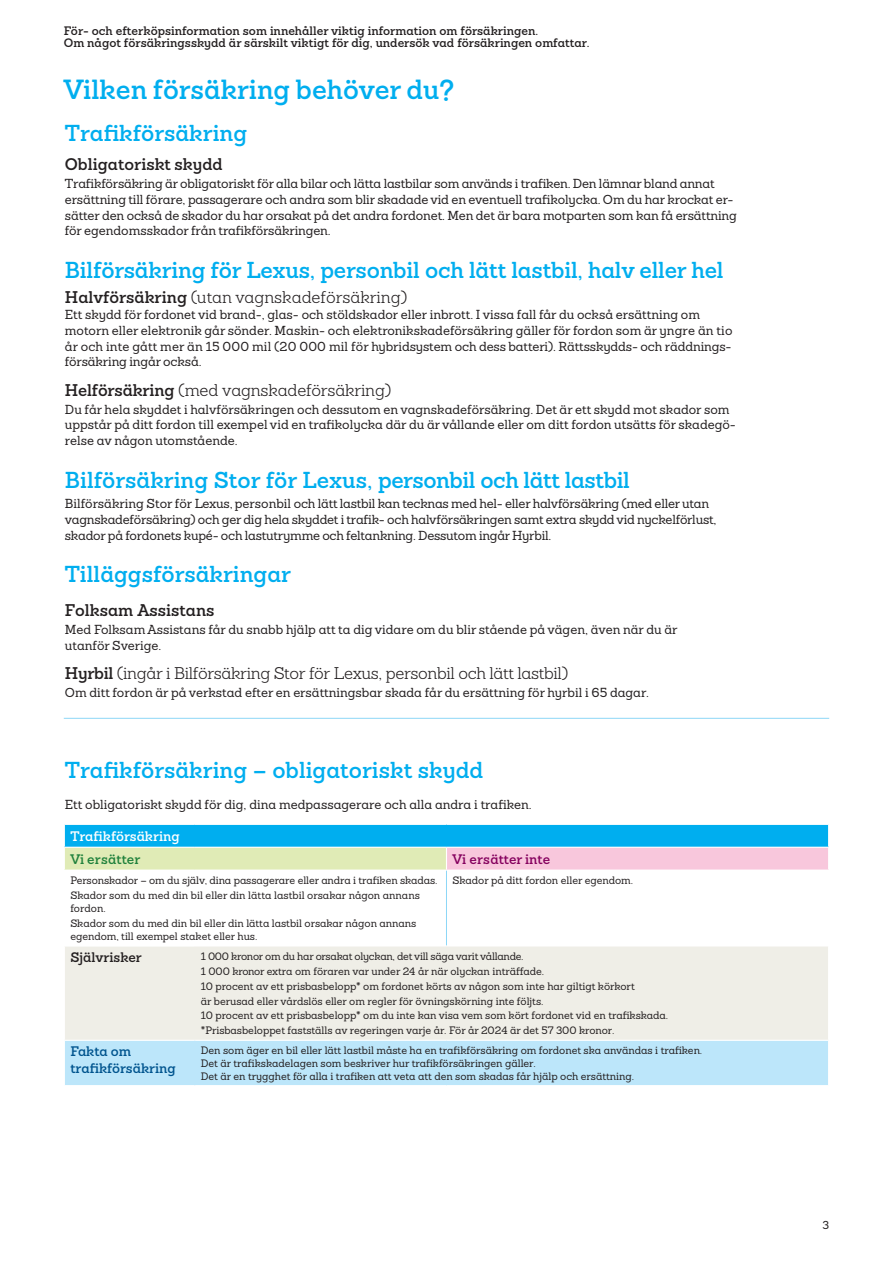
<style>
.page{position:relative;width:893px;height:1263px;background:#fff}
.page>*{position:absolute;margin:0;border:0;box-sizing:border-box;transform-origin:0 0}
.För_o_efterköp_rubrik_18_p_semibold{font:600 27px "Sanchez Folksam";color:#00aeef}
.Rubrik_4_15_18{font:600 22.5px "Sanchez Folksam";letter-spacing:-.005em;color:#00aeef}
.För_o_efterköp_Annat_som_kan_hända_rubri{font:300 16.5px "Sanchez Folksam";letter-spacing:-.02em;color:#231f20}
.Rubrik_5_11_14__R2{font:300 16.5px "Sanchez Folksam";color:#231f20}
.För_o_efterköp_kategori-rubrik{font:300 16.5px "Sanchez Folksam";letter-spacing:-.01em;color:#231f20}
.Rubrik_5_11_14__R2-2{font:600 16.5px "Sanchez Folksam";color:#231f20}
.För_o_efterköp_Annat_som_kan_hända_rubri-2{font:600 16.5px "Sanchez Folksam";color:#231f20}
.Rubrik_6_8_5_11__R3{font:600 13.5px/16.5px "Sanchez Folksam";color:#00548e}
.Rubrik_6_8_5_11__R3-2{font:600 13.5px "Sanchez Folksam";color:#fff}
.Ingress_Text_11_14{font:600 13.5px "Sanchez Folksam";color:#85015e}
.Ingress_Text_11_14-2{font:600 13.5px "Sanchez Folksam";color:#231f20}
.Rubrik_6_8_5_11__R3-3{font:600 13.5px "Sanchez Folksam";color:#20813c}
.För_o_efterköp_bröd{font:500 12.75px/15.8px "Sanchez Folksam";letter-spacing:-.01em;color:#231f20}
.Brödtext_8_5_11{font:500 12.75px "Sanchez Folksam";color:#231f20}
.t1{font:600 12px/12.8px "Sanchez Folksam";color:#231f20}
.t2{font:500 11.25px "Sanchez Folksam";color:#231f20}
.Info_Text_nästa_stycke_7_8_5{font:500 10.5px/12.8px "Sanchez Folksam";letter-spacing:-.005em;color:#231f20}
.Info_Text_nästa_stycke_7_8_5-2{font:500 10.5px "Sanchez Folksam";letter-spacing:-.025em;color:#231f20}
.s1{font-weight:600}
</style>
<div class="page">
<div style="left:64px;top:824px;width:765px;height:23px;background:#00aeef"></div>
<div style="left:64px;top:847px;width:382px;height:23px;background:#e0ebb6"></div>
<div style="left:446px;top:847px;width:383px;height:23px;background:#f8c7dc"></div>
<div style="left:65px;top:947px;width:763px;height:93px;background:#efeee7"></div>
<div style="left:65px;top:1041px;width:763px;height:44px;background:#bce6fa"></div>
<hr style="left:64px;top:824px;width:131px;height:1px;background:#fff">
<hr style="left:195px;top:824px;width:251px;height:1px;background:#fff">
<hr style="left:446px;top:824px;width:383px;height:1px;background:#fff">
<hr style="left:64px;top:847px;width:131px;height:1px;background:#fff">
<svg style="left:64px;top:824px;width:1px;height:45px"></svg>
<hr style="left:195px;top:847px;width:251px;height:1px;background:#fff">
<hr style="left:446px;top:847px;width:383px;height:1px;background:#fff">
<svg style="left:446px;top:848px;width:1px;height:21px"></svg>
<svg style="left:828px;top:824px;width:1px;height:45px"></svg>
<hr style="left:194px;top:946px;width:1px;height:94px;background:#efeee7">
<hr style="left:194px;top:1041px;width:1px;height:44px;background:#bce6fa">
<hr style="left:64px;top:869px;width:131px;height:2px;background:#fff">
<hr style="left:195px;top:869px;width:251px;height:2px;background:#fff">
<hr style="left:446px;top:869px;width:383px;height:2px;background:#fff">
<hr style="left:446px;top:871px;width:1px;height:75px;background:#8dd7f7">
<hr style="left:64px;top:718px;width:765px;height:1px;background:#8dd7f7">
<p class="t1" style="left:64px;top:24px;width:527px">För- och efterköpsinformation som innehåller viktig information om försäkringen.<br>Om något försäkringsskydd är särskilt viktigt för dig, undersök vad försäkringen omfattar.</p>
<p class="För_o_efterköp_rubrik_18_p_semibold" style="left:64px;top:71px;width:392px">Vilken försäkring behöver du?</p>
<p class="Rubrik_4_15_18" style="left:65px;top:118px;width:184px">Trafikförsäkring</p>
<p class="Rubrik_5_11_14__R2-2" style="left:65px;top:153px;width:159px">Obligatoriskt skydd</p>
<p class="För_o_efterköp_bröd" style="left:65px;top:176px;width:673px">Trafikförsäkring är obligatoriskt för alla bilar och lätta lastbilar som används i trafiken. Den lämnar bland annat ersättning till förare, passagerare och andra som blir skadade vid en eventuell trafikolycka. Om du har krockat er&shy;sätter den också de skador du har orsakat på det andra fordonet. Men det är bara motparten som kan få ersättning för egendomsskador från trafikförsäkringen.</p>
<p class="Rubrik_4_15_18" style="left:65px;top:255px;width:660px">Bilförsäkring för Lexus, personbil och lätt lastbil, halv eller hel</p>
<p class="Rubrik_5_11_14__R2" style="left:65px;top:287px;width:344px"><span class="s1">Halvförsäkring</span> (utan vagnskadeförsäkring)</p>
<p class="För_o_efterköp_bröd" style="left:65px;top:307px;width:669px">Ett skydd för fordonet vid brand-, glas- och stöldskador eller inbrott. I vissa fall får du också ersättning om motorn eller elektronik går sönder. Maskin- och elektronikskadeförsäkring gäller för fordon som är yngre än tio år och inte gått mer än 15 000 mil (20 000 mil för hybridsystem och dess batteri). Rättsskydds- och räddnings&shy;försäkring ingår också.</p>
<p class="För_o_efterköp_kategori-rubrik" style="left:65px;top:380px;width:328px"><span class="s1">Helförsäkring</span> (med vagnskadeförsäkring)</p>
<p class="För_o_efterköp_bröd" style="left:65px;top:401px;width:673px">Du får hela skyddet i halvförsäkringen och dessutom en vagnskadeförsäkring. Det är ett skydd mot skador som uppstår på ditt fordon till exempel vid en trafikolycka där du är vållande eller om ditt fordon utsätts för skadegö&shy;relse av någon utomstående.</p>
<p class="Rubrik_4_15_18" style="left:65px;top:464px;width:566px">Bilförsäkring Stor för Lexus, personbil och lätt lastbil</p>
<p class="För_o_efterköp_bröd" style="left:65px;top:496px;width:653px">Bilförsäkring Stor för Lexus, personbil och lätt lastbil kan tecknas med hel- eller halvförsäkring (med eller utan vagnskadeförsäkring) och ger dig hela skyddet i trafik- och halvförsäkringen samt extra skydd vid nyckelförlust, skador på fordonets kupé- och lastutrymme och feltankning. Dessutom ingår Hyrbil.</p>
<p class="Rubrik_4_15_18" style="left:65px;top:559px;width:228px">Tilläggsförsäkringar</p>
<p class="För_o_efterköp_Annat_som_kan_hända_rubri-2" style="left:65px;top:599px;width:151px">Folksam Assistans</p>
<p class="För_o_efterköp_bröd" style="left:65px;top:621px;width:614px">Med Folksam Assistans får du snabb hjälp att ta dig vidare om du blir stående på vägen, även när du är utanför Sverige.</p>
<p class="För_o_efterköp_Annat_som_kan_hända_rubri" style="left:65px;top:663px;width:505px"><span class="s1">Hyrbil</span> (ingår i Bilförsäkring Stor för Lexus, personbil och lätt lastbil)</p>
<p class="För_o_efterköp_bröd" style="left:65px;top:684px;width:585px">Om ditt fordon är på verkstad efter en ersättningsbar skada får du ersättning för hyrbil i 65 dagar.</p>
<p class="Rubrik_4_15_18" style="left:65px;top:755px;width:420px">Trafikförsäkring – obligatoriskt skydd</p>
<p class="Brödtext_8_5_11" style="left:65px;top:797px;width:468px">Ett obligatoriskt skydd för dig, dina medpassagerare och alla andra i trafiken.</p>
<p class="Rubrik_6_8_5_11__R3-2" style="left:70px;top:827px;width:111px">Trafikförsäkring</p>
<p class="Rubrik_6_8_5_11__R3-3" style="left:70px;top:850px;width:71px">Vi ersätter</p>
<p class="Ingress_Text_11_14" style="left:452px;top:850px;width:99px">Vi ersätter inte</p>
<p class="Info_Text_nästa_stycke_7_8_5" style="left:70px;top:874px;width:369px">Personskador – om du själv, dina passagerare eller andra i trafiken skadas.</p>
<p class="Info_Text_nästa_stycke_7_8_5" style="left:70px;top:889px;width:351px">Skador som du med din bil eller din lätta lastbil orsakar någon annans fordon.</p>
<p class="Info_Text_nästa_stycke_7_8_5" style="left:70px;top:917px;width:347px">Skador som du med din bil eller din lätta lastbil orsakar någon annans egendom, till exempel staket eller hus.</p>
<p class="Info_Text_nästa_stycke_7_8_5" style="left:452px;top:874px;width:182px">Skador på ditt fordon eller egendom.</p>
<p class="Ingress_Text_11_14-2" style="left:70px;top:948px;width:73px">Självrisker</p>
<p class="Info_Text_nästa_stycke_7_8_5-2" style="left:201px;top:949px;width:324px">1 000 kronor om du har orsakat olyckan, det vill säga varit vållande.</p>
<p class="Info_Text_nästa_stycke_7_8_5" style="left:201px;top:964px;width:345px">1 000 kronor extra om föraren var under 24 år när olyckan inträffade.</p>
<p class="Info_Text_nästa_stycke_7_8_5" style="left:201px;top:979px;width:435px">10 procent av ett prisbasbelopp* om fordonet körts av någon som inte har giltigt körkort</p>
<p class="Info_Text_nästa_stycke_7_8_5" style="left:201px;top:994px;width:344px">är berusad eller vårdslös eller om regler för övningskörning inte följts.</p>
<p class="Info_Text_nästa_stycke_7_8_5" style="left:201px;top:1009px;width:469px">10 procent av ett prisbasbelopp* om du inte kan visa vem som kört fordonet vid en trafikskada.</p>
<p class="Info_Text_nästa_stycke_7_8_5" style="left:201px;top:1024px;width:415px">*Prisbasbeloppet fastställs av regeringen varje år. För år 2024 är det 57 300 kronor.</p>
<p class="Rubrik_6_8_5_11__R3" style="left:70px;top:1043px;width:107px">Fakta om trafikförsäkring</p>
<p class="Info_Text_nästa_stycke_7_8_5" style="left:201px;top:1044px;width:503px">Den som äger en bil eller lätt lastbil måste ha en trafikförsäkring om fordonet ska användas i trafiken.<br>Det är trafikskadelagen som beskriver hur trafikförsäkringen gäller.<br>Det är en trygghet för alla i trafiken att veta att den som skadas får hjälp och ersättning.</p>
<p class="t2" style="left:822px;top:1218px;width:8px">3</p>
</div>
